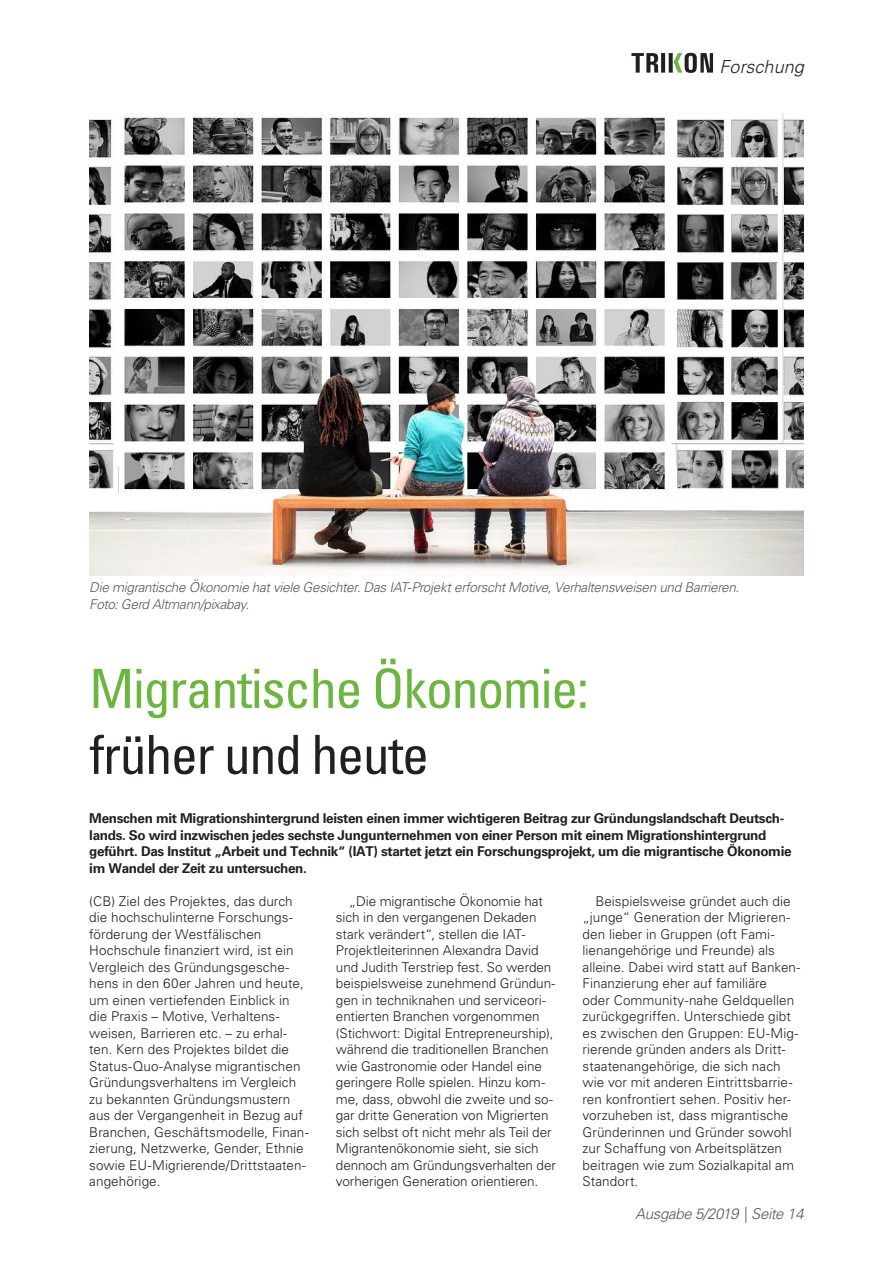
<style>
.page{position:relative;width:893px;height:1263px;background:#fff}
.page>*{position:absolute;margin:0;border:0;box-sizing:border-box;transform-origin:0 0}
.t1{font:condensed 54px "Univers LT Std";letter-spacing:-.025em;color:#6cb640}
.t2{font:condensed 54px "Univers LT Std";letter-spacing:-.025em;color:#231f20}
.t3{font:italic 300 18px "Univers LT Std";color:#231f20}
.t4{font:italic 300 15px "Univers LT Std";letter-spacing:-.025em;color:#57585a}
.t5{font:300 13.5px/16.5px "Univers LT Std";color:#231f20}
.t6{font:700 13.5px/16.5px "Univers LT Std";letter-spacing:-.025em;color:#231f20}
.t7{font:italic 300 13.5px/16.5px "Univers LT Std";letter-spacing:-.02em;color:#57585a}
</style>
<div class="page">
<svg style="left:631px;top:53px;width:82px;height:20px"></svg>
<img style="left:89px;top:114px;width:715px;height:461px">
<h2 class="t3" style="left:720px;top:56px;width:86px">Forschung</h2>
<p class="t7" style="left:89px;top:579px;width:651px">Die migrantische Ökonomie hat viele Gesichter. Das IAT-Projekt erforscht Motive, Verhaltensweisen und Barrieren.<br>Foto: Gerd Altmann/pixabay.</p>
<h1 class="t1" style="left:89px;top:654px;width:501px">Migrantische Ökonomie:</h1>
<h1 class="t2" style="left:89px;top:720px;width:341px">früher und heute</h1>
<p class="t6" style="left:89px;top:810px;width:704px">Menschen mit Migrationshintergrund leisten einen immer wichtigeren Beitrag zur Gründungslandschaft Deutsch&shy;lands. So wird inzwischen jedes sechste Jungunternehmen von einer Person mit einem Migrationshintergrund geführt. Das Institut „Arbeit und Technik“ (IAT) startet jetzt ein Forschungsprojekt, um die migrantische Ökonomie im Wandel der Zeit zu untersuchen.</p>
<p class="t5" style="left:89px;top:893px;width:221px">(CB) Ziel des Projektes, das durch die hochschulinterne Forschungs&shy;förderung der Westfälischen Hochschule finanziert wird, ist ein Vergleich des Gründungsgesche&shy;hens in den 60er Jahren und heute, um einen vertiefenden Einblick in die Praxis – Motive, Verhaltens&shy;weisen, Barrieren etc. – zu erhal&shy;ten. Kern des Projektes bildet die Status-Quo-Analyse migrantischen Gründungsverhaltens im Vergleich zu bekannten Gründungsmustern aus der Vergangenheit in Bezug auf Branchen, Geschäftsmodelle, Finan&shy;zierung, Netzwerke, Gender, Ethnie sowie EU-Migrierende/Drittstaaten&shy;angehörige.</p>
<p class="t5" style="left:336px;top:893px;width:221px;text-indent:13px">„Die migrantische Ökonomie hat sich in den vergangenen Dekaden stark verändert“, stellen die IAT-Projektleiterinnen Alexandra David und Judith Terstriep fest. So werden beispielsweise zunehmend Gründun&shy;gen in techniknahen und serviceori&shy;entierten Branchen vorgenommen (Stichwort: Digital Entrepreneurship), während die traditionellen Branchen wie Gastronomie oder Handel eine geringere Rolle spielen. Hinzu kom&shy;me, dass, obwohl die zweite und so&shy;gar dritte Generation von Migrierten sich selbst oft nicht mehr als Teil der Migrantenökonomie sieht, sie sich dennoch am Gründungsverhalten der vorherigen Generation orientieren.</p>
<p class="t5" style="left:583px;top:893px;width:219px;text-indent:13px">Beispielsweise gründet auch die „junge“ Generation der Migrieren&shy;den lieber in Gruppen (oft Fami&shy;lienangehörige und Freunde) als alleine. Dabei wird statt auf Banken-Finanzierung eher auf familiäre<br>oder Community-nahe Geldquellen zurückgegriffen. Unterschiede gibt es zwischen den Gruppen: EU-Mig&shy;rierende gründen anders als Dritt&shy;staatenangehörige, die sich nach wie vor mit anderen Eintrittsbarrie&shy;ren konfrontiert sehen. Positiv her&shy;vorzuheben ist, dass migrantische Gründerinnen und Gründer sowohl zur Schaffung von Arbeitsplätzen beitragen wie zum Sozialkapital am Standort.</p>
<p class="t4" style="left:635px;top:1205px;width:170px">Ausgabe 5/2019 | Seite 14</p>
</div>
